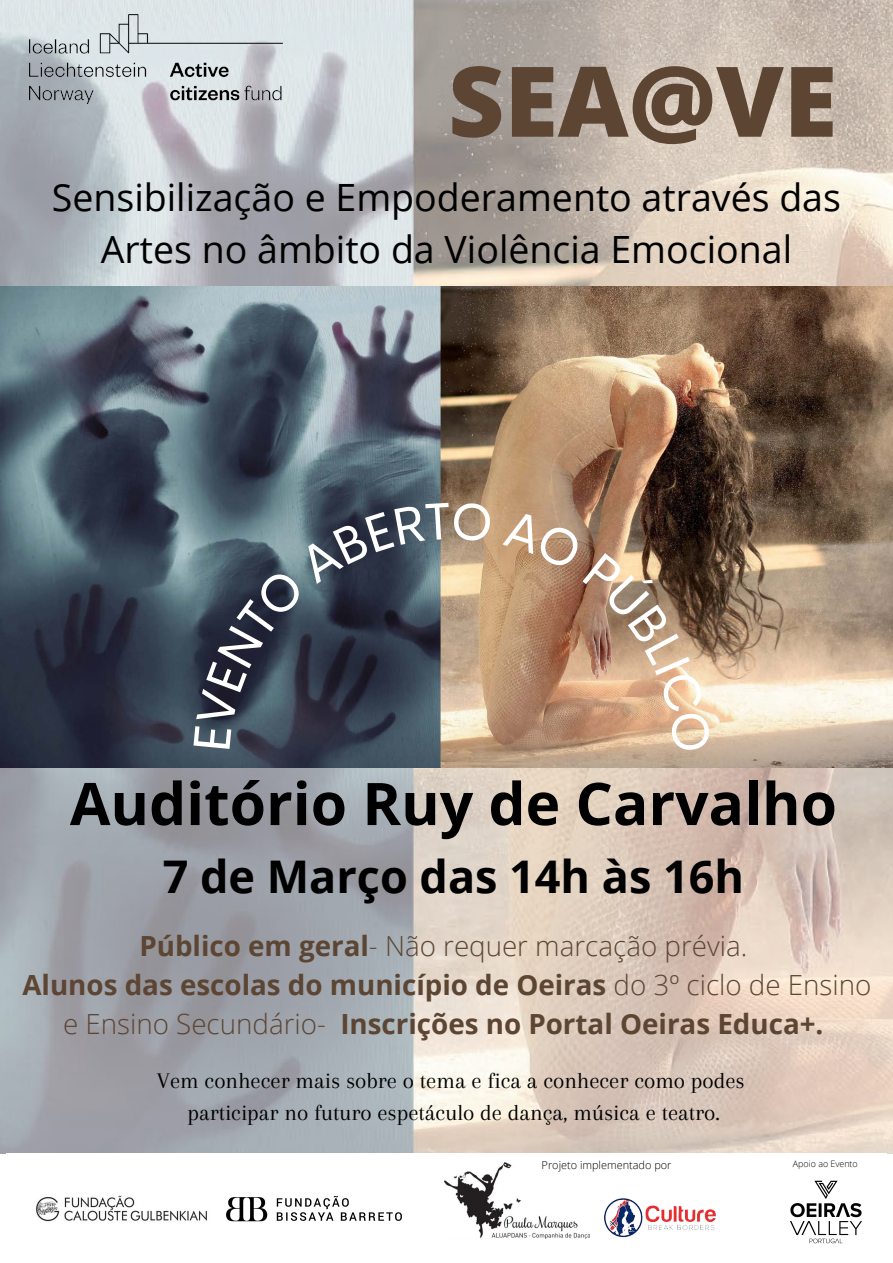
<style>
.page{position:relative;width:893px;height:1263px;background:#fff}
.page>*{position:absolute;margin:0;border:0;box-sizing:border-box;transform-origin:0 0}
.t1{font:800 97.5px "Open Sans";color:#5c4533}
.t2{font:700 58.8px "Open Sans";color:#000}
.t3{font:700 45px "Open Sans";color:#000}
.t4{font:37.5px/52.3px "Open Sans";color:#000;text-align:center}
.t5{font:700 27.75px/38.8px "Open Sans";color:#5c4533;text-align:center}
.t6{font:300 27.75px "Open Sans";color:#5c4533}
.t7{font:23.17px "Arapey";color:#000}
.t8{font:300 10.95px "Open Sans";color:#000}
.t9{font:300 8.93px "Open Sans";color:#000}
.s1{font-weight:700}
.s2{font-weight:300}
</style>
<div class="page">
<img style="left:0;top:0;width:893px;height:1154px">
<img style="left:0;top:287px;width:893px;height:480px">
<img style="left:30px;top:15px;width:252px;height:88px">
<img style="left:604px;top:1198px;width:112px;height:40px">
<img style="left:790px;top:1180px;width:72px;height:64px">
<img style="left:445px;top:1163px;width:144px;height:76px">
<img style="left:226px;top:1195px;width:176px;height:27px">
<img style="left:36px;top:1195px;width:171px;height:27px">
<svg style="left:193px;top:501px;width:298px;height:248px;background:#535960"></svg>
<svg style="left:502px;top:509px;width:209px;height:243px;background:#ab866a"></svg>
<p class="t1" style="left:448px;top:33px;width:390px">SEA@VE</p>
<p class="t4" style="left:52px;top:170px;width:790px">Sensibilização e Empoderamento através das<br>Artes no âmbito da Violência Emocional</p>
<p class="t2" style="left:70px;top:762px;width:768px">Auditório Ruy de Carvalho</p>
<p class="t3" style="left:163px;top:844px;width:583px">7 de Março das 14h às 16h</p>
<p class="t6" style="left:139px;top:927px;width:609px"><span class="s1">Público em geral</span>- Não requer marcação prévia.</p>
<p class="t5" style="left:22px;top:965px;width:850px">Alunos das escolas do município de Oeiras <span class="s2">do 3º ciclo de Ensino e Ensino Secundário-</span> Inscrições no Portal Oeiras Educa+.</p>
<p class="t7" style="left:157px;top:1068px;width:589px">Vem conhecer mais sobre o tema e fica a conhecer como podes</p>
<p class="t7" style="left:187px;top:1100px;width:534px">participar no futuro espetáculo de dança, música e teatro.</p>
<p class="t8" style="left:541px;top:1157px;width:131px">Projeto implementado por</p>
<p class="t9" style="left:793px;top:1158px;width:66px">Apoio ao Evento</p>
</div>
